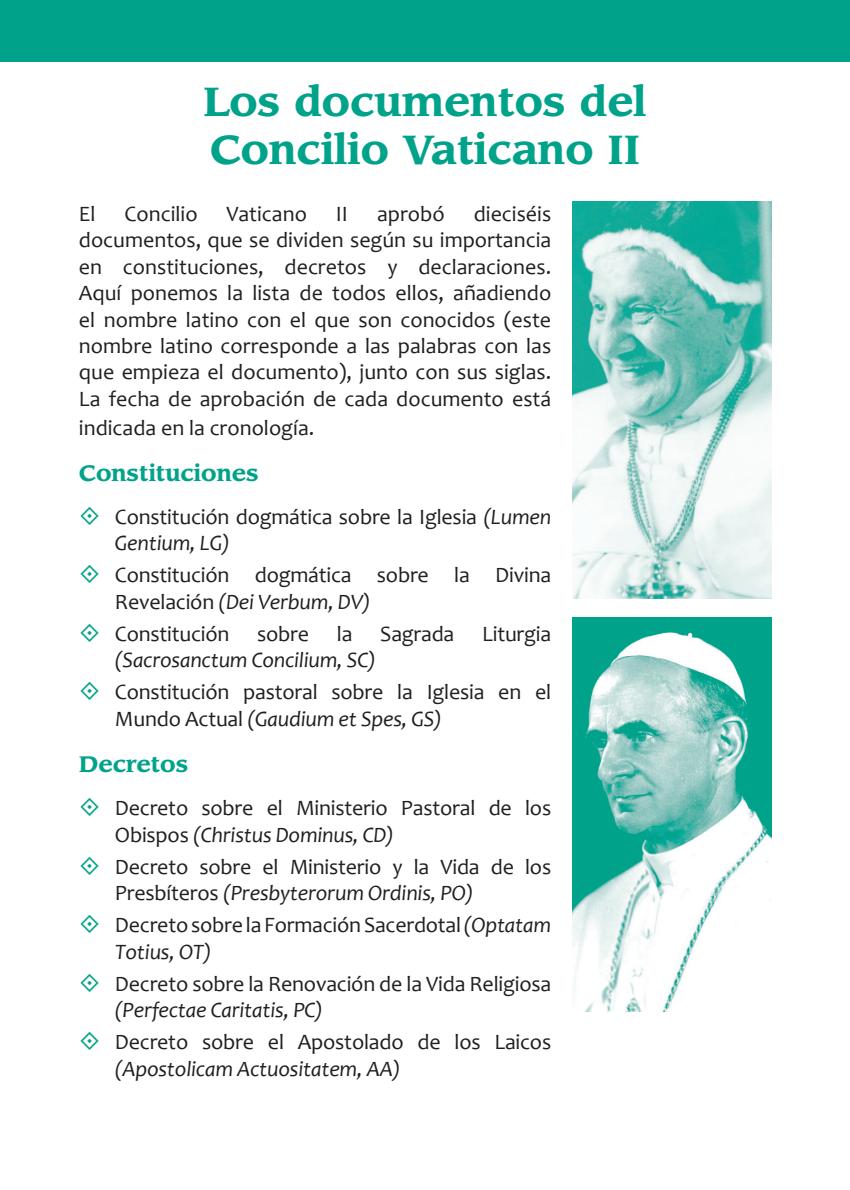
<style>
.page{position:relative;width:850px;height:1190px;background:#fff}
.page>*{position:absolute;margin:0;border:0;box-sizing:border-box;transform-origin:0 0}
.t1{font:700 40px/48px "Leawood Std";color:#00a38a}
.t2{font:22px/26.4px "Candara";letter-spacing:-.01em;color:#231f20}
.t3{font:italic 22px "Candara";letter-spacing:-.01em;color:#231f20}
.t4{font:700 22px "Leawood Std";color:#00a38a}
.s1{font-style:italic}
</style>
<div class="page">
<div style="left:0;top:0;width:849px;height:62px;background:#00a38a"></div>
<img style="left:572px;top:201px;width:199px;height:397px">
<img style="left:572px;top:617px;width:199px;height:394px">
<h1 class="t1" style="left:203px;top:79px;width:444px">Los documentos del<br>Concilio Vaticano II</h1>
<p class="t2" style="left:79px;top:200px;width:18px">El</p>
<p class="t2" style="left:124px;top:200px;width:75px">Concilio</p>
<p class="t2" style="left:226px;top:200px;width:82px">Vaticano</p>
<p class="t2" style="left:336px;top:200px;width:14px">II</p>
<p class="t2" style="left:377px;top:200px;width:69px">aprobó</p>
<p class="t2" style="left:79px;top:200px;width:474px;text-align:justify;text-indent:395px">dieciséis documentos, que se dividen según su importancia en constituciones, decretos y declaraciones.<br>Aquí ponemos la lista de todos ellos, añadiendo el nombre latino con el que son conocidos (este nombre latino corresponde a las palabras con las que empieza el documento), junto con sus siglas.<br>La fecha de aprobación de cada documento está</p>
<p class="t2" style="left:79px;top:414px;width:237px">indicada en la cronología.</p>
<p class="t4" style="left:79px;top:459px;width:181px">Constituciones</p>
<p class="t2" style="left:115px;top:503px;width:437px">Constitución dogmática sobre la Iglesia <span class="s1">(Lumen<br>Gentium, LG)</span></p>
<p class="t2" style="left:115px;top:562px;width:437px">Constitución dogmática sobre la Divina<br>Revelación <span class="s1">(Dei Verbum, DV)</span></p>
<p class="t2" style="left:115px;top:620px;width:116px">Constitución</p>
<p class="t2" style="left:257px;top:620px;width:53px">sobre</p>
<p class="t2" style="left:337px;top:620px;width:17px">la</p>
<p class="t2" style="left:380px;top:620px;width:76px">Sagrada</p>
<p class="t2" style="left:482px;top:620px;width:70px">Liturgia</p>
<p class="t3" style="left:115px;top:646px;width:262px">(Sacrosanctum Concilium, SC)</p>
<p class="t2" style="left:115px;top:679px;width:437px">Constitución pastoral sobre la Iglesia en el<br>Mundo Actual <span class="s1">(Gaudium et Spes, GS)</span></p>
<p class="t4" style="left:79px;top:750px;width:111px">Decretos</p>
<p class="t2" style="left:115px;top:794px;width:437px">Decreto sobre el Ministerio Pastoral de los<br>Obispos <span class="s1">(Christus Dominus, CD)</span></p>
<p class="t2" style="left:115px;top:853px;width:437px">Decreto sobre el Ministerio y la Vida de los<br>Presbíteros <span class="s1">(Presbyterorum Ordinis, PO)</span></p>
<p class="t2" style="left:115px;top:911px;width:437px">Decretosobrela FormaciónSacerdotal <span class="s1">(Optatam<br>Totius, OT)</span></p>
<p class="t2" style="left:115px;top:970px;width:437px">Decreto sobre la Renovación de la Vida Religiosa</p>
<p class="t3" style="left:115px;top:996px;width:209px">(Perfectae Caritatis, PC)</p>
<p class="t2" style="left:115px;top:1028px;width:438px">Decreto sobre el Apostolado de los Laicos</p>
<p class="t3" style="left:115px;top:1054px;width:287px">(Apostolicam Actuositatem, AA)</p>
</div>
